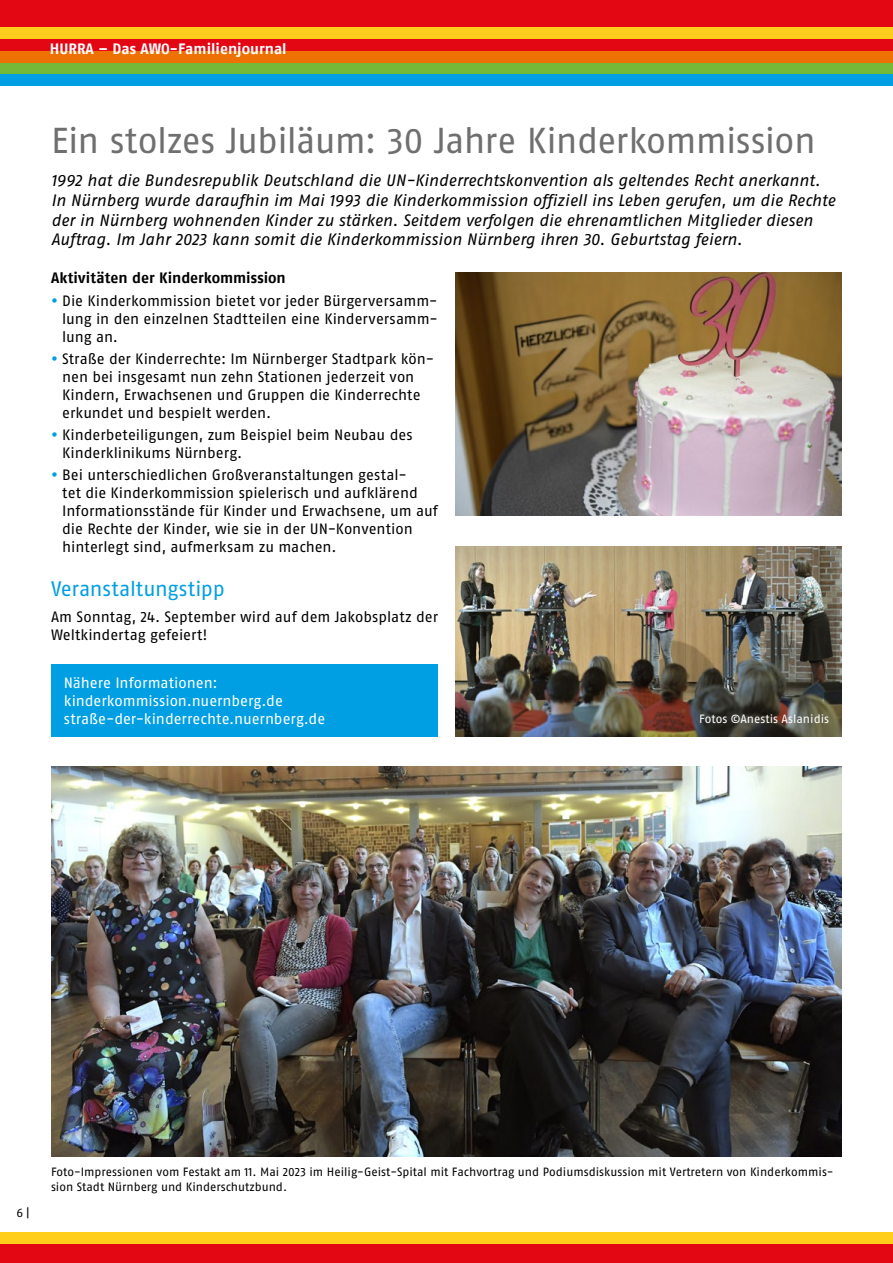
<style>
.page{position:relative;width:893px;height:1263px;background:#fff}
.page>*{position:absolute;margin:0;border:0;box-sizing:border-box;transform-origin:0 0}
.t1{font:36px "Fago No Lf";letter-spacing:-.02em;color:#706f6f}
.t2{font:21px "Fago No Lf";letter-spacing:-.01em;color:#009fe3}
.t3{font:italic 16.5px/19.8px "Fago No Lf";letter-spacing:-.005em;color:#000}
.t4{font:15px/18px "Fago No Lf";letter-spacing:-.005em;color:#000}
.t5{font:15px/18px "Fago No Lf";letter-spacing:-.005em;color:#fff}
.t6{font:700 15px "Fago No Lf";color:#000}
.t7{font:700 15px "Fago No Lf";color:#fff}
.t8{font:12px/14.4px "Fago No Lf";color:#000}
.t9{font:12px "Fago No Lf";color:#fff}
.s1{color:#009fe3}
</style>
<div class="page">
<div style="left:51px;top:664px;width:387px;height:72px;background:#009fe3"></div>
<img style="left:455px;top:272px;width:387px;height:244px">
<img style="left:51px;top:767px;width:791px;height:390px">
<img style="left:455px;top:546px;width:387px;height:190px">
<div style="left:0;top:0;width:893px;height:56px;background:#e30613"></div>
<div style="left:0;top:74px;width:893px;height:12px;background:#009fe3"></div>
<div style="left:0;top:63px;width:893px;height:11px;background:#76b837"></div>
<div style="left:0;top:51px;width:893px;height:12px;background:#ee7203"></div>
<div style="left:0;top:28px;width:893px;height:11px;background:#ffcd1c"></div>
<div style="left:0;top:1244px;width:893px;height:19px;background:#e30613"></div>
<div style="left:0;top:1232px;width:893px;height:12px;background:#ffcd1c"></div>
<p class="t7" style="left:50px;top:40px;width:238px">HURRA – Das AWO-Familienjournal</p>
<h1 class="t1" style="left:51px;top:121px;width:766px">Ein stolzes Jubiläum: 30 Jahre Kinderkommission</h1>
<p class="t3" style="left:51px;top:170px;width:786px">1992 hat die Bundesrepublik Deutschland die UN-Kinderrechtskonvention als geltendes Recht anerkannt.<br>In Nürnberg wurde daraufhin im Mai 1993 die Kinderkommission offiziell ins Leben gerufen, um die Rechte der in Nürnberg wohnenden Kinder zu stärken. Seitdem verfolgen die ehrenamtlichen Mitglieder diesen Auftrag. Im Jahr 2023 kann somit die Kinderkommission Nürnberg ihren 30. Geburtstag feiern.</p>
<p class="t6" style="left:51px;top:269px;width:236px">Aktivitäten der Kinderkommission</p>
<p class="t4" style="left:62px;top:291px;width:377px;text-align:justify;text-indent:-11px"><span class="s1">•</span> Die Kinderkommission bietet vor jeder Bürgerversamm&shy;lung in den einzelnen Stadtteilen eine Kinderversamm&shy;lung an.</p>
<p class="t4" style="left:62px;top:349px;width:373px;text-indent:-11px"><span class="s1">•</span> Straße der Kinderrechte: Im Nürnberger Stadtpark kön&shy;nen bei insgesamt nun zehn Stationen jederzeit von Kindern, Erwachsenen und Gruppen die Kinderrechte erkundet und bespielt werden.</p>
<p class="t4" style="left:62px;top:426px;width:352px;text-indent:-11px"><span class="s1">•</span> Kinderbeteiligungen, zum Beispiel beim Neubau des<br>Kinderklinikums Nürnberg.</p>
<p class="t4" style="left:62px;top:466px;width:377px;text-indent:-11px"><span class="s1">•</span> Bei unterschiedlichen Großveranstaltungen gestal-<br>tet die Kinderkommission spielerisch und aufklärend Informationsstände für Kinder und Erwachsene, um auf die Rechte der Kinder, wie sie in der UN-Konvention hinterlegt sind, aufmerksam zu machen.</p>
<h2 class="t2" style="left:51px;top:576px;width:175px">Veranstaltungstipp</h2>
<p class="t4" style="left:51px;top:608px;width:388px">Am Sonntag, 24. September wird auf dem Jakobsplatz der<br>Weltkindertag gefeiert!</p>
<p class="t5" style="left:64px;top:673px;width:263px">Nähere Informationen: kinderkommission.nuernberg.de straße-der-kinderrechte.nuernberg.de</p>
<p class="t9" style="left:699px;top:712px;width:131px">Fotos ©Anestis Aslanidis</p>
<p class="t8" style="left:17px;top:1205px;width:15px">6 |</p>
<p class="t8" style="left:51px;top:1165px;width:784px">Foto-Impressionen vom Festakt am 11. Mai 2023 im Heilig-Geist-Spital mit Fachvortrag und Podiumsdiskussion mit Vertretern von Kinderkommis&shy;sion Stadt Nürnberg und Kinderschutzbund.</p>
</div>
